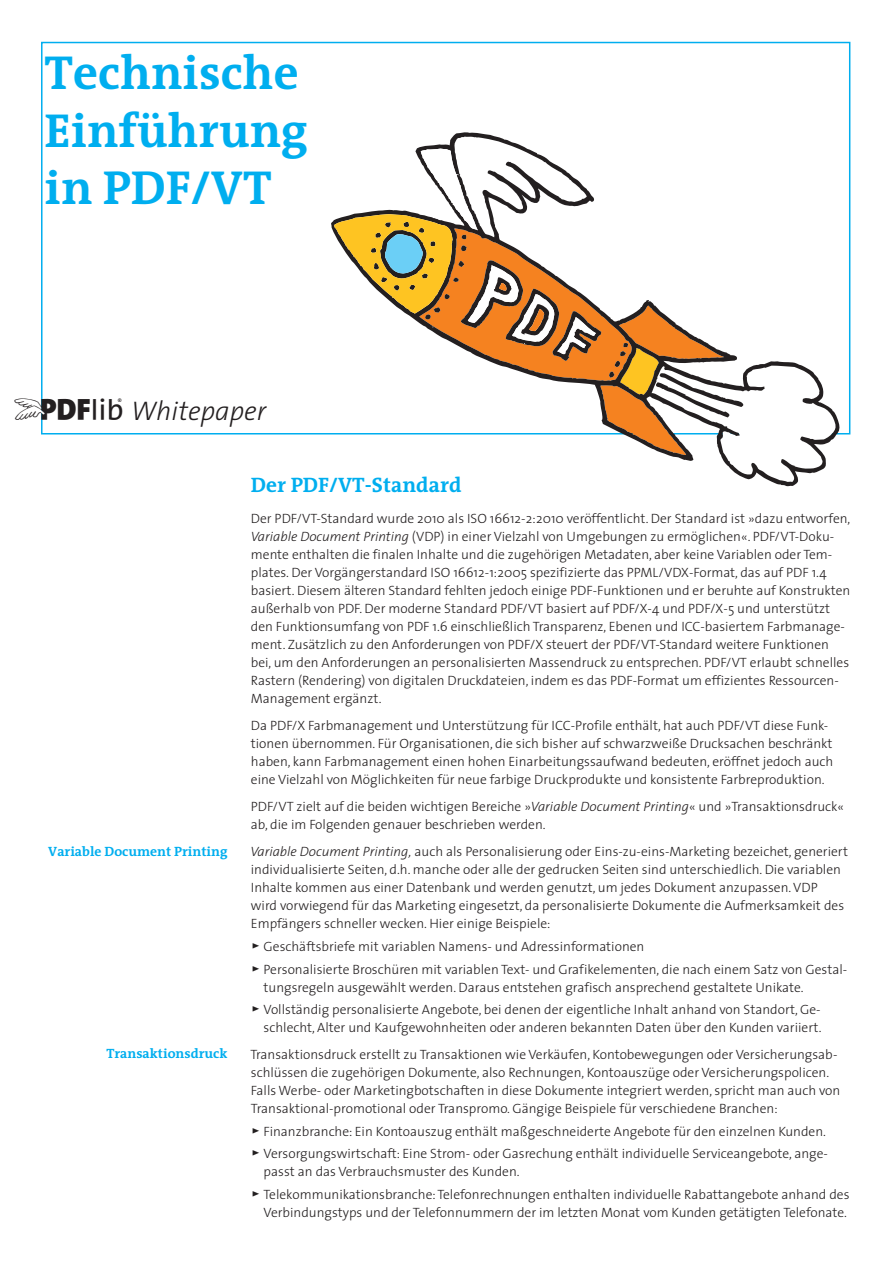
<style>
.page{position:relative;width:893px;height:1263px;background:#fff}
.page>*{position:absolute;margin:0;border:0;box-sizing:border-box;transform-origin:0 0}
.t1{font:700 48px/57.6px "Thesis Antiqua";color:#00aeef}
.t2{font:italic 300 27px "The Sans";color:#231f20}
.t3{font:700 21px "Thesis Antiqua";color:#00aeef}
.t4{font:300 13.5px/18px "The Sans";color:#231f20}
.t5{font:700 13.5px "Thesis Antiqua";color:#00aeef}
.s1{font-family:"PD Flib Logo 2";font-weight:400;font-style:normal}
.s2{font-style:italic}
.s3{font-family:"The Sans Light Caps";font-weight:400;font-size:18px}
</style>
<div class="page">
<div style="left:41px;top:42px;width:809px;height:392px;background:#fff;border:2px solid #00aeef"></div>
<svg style="left:334px;top:136px;width:502px;height:346px"></svg>
<h1 class="t1" style="left:45px;top:45px;width:265px">Technische<br>Einführung in PDF/VT</h1>
<h2 class="t2" style="left:41px;top:389px;width:226px"><span class="s1">PDFlib</span> Whitepaper</h2>
<p class="t5" style="left:48px;top:843px;width:181px">Variable Document Printing</p>
<p class="t5" style="left:106px;top:1046px;width:123px">Transaktionsdruck</p>
<h3 class="t3" style="left:251px;top:473px;width:212px">Der PDF/VT-Standard</h3>
<p class="t4" style="left:251px;top:509px;width:601px">Der PDF/VT-Standard wurde 2010 als ISO 16612-2:2010 veröffentlicht. Der Standard ist »dazu entworfen, <span class="s2">Variable Document Printing</span> (VDP) in einer Vielzahl von Umgebungen zu ermöglichen«. PDF/VT-Doku&shy;mente enthalten die finalen Inhalte und die zugehörigen Metadaten, aber keine Variablen oder Tem&shy;plates. Der Vorgängerstandard ISO 16612-1:2005 spezifizierte das PPML/VDX-Format, das auf PDF 1.4 basiert. Diesem älteren Standard fehlten jedoch einige PDF-Funktionen und er beruhte auf Konstrukten außerhalb von PDF. Der moderne Standard PDF/VT basiert auf PDF/X-4 und PDF/X-5 und unterstützt den Funktionsumfang von PDF 1.6 einschließlich Transparenz, Ebenen und ICC-basiertem Farbmanage&shy;ment. Zusätzlich zu den Anforderungen von PDF/X steuert der PDF/VT-Standard weitere Funktionen bei, um den Anforderungen an personalisierten Massendruck zu entsprechen. PDF/VT erlaubt schnelles Rastern (Rendering) von digitalen Druckdateien, indem es das PDF-Format um effizientes Ressourcen-Management ergänzt.</p>
<p class="t4" style="left:251px;top:716px;width:584px">Da PDF/X Farbmanagement und Unterstützung für ICC-Profile enthält, hat auch PDF/VT diese Funk&shy;tionen übernommen. Für Organisationen, die sich bisher auf schwarzweiße Drucksachen beschränkt haben, kann Farbmanagement einen hohen Einarbeitungssaufwand bedeuten, eröffnet jedoch auch eine Vielzahl von Möglichkeiten für neue farbige Druckprodukte und konsistente Farbreproduktion.</p>
<p class="t4" style="left:251px;top:797px;width:595px">PDF/VT zielt auf die beiden wichtigen Bereiche »<span class="s2">Variable Document Printing</span>« und »Transaktionsdruck« ab, die im Folgenden genauer beschrieben werden.</p>
<p class="t4" style="left:250px;top:842px;width:599px"><span class="s2">Variable Document Printing,</span> auch als Personalisierung oder Eins-zu-eins-Marketing bezeichet, generiert individualisierte Seiten, d.h. manche oder alle der gedrucken Seiten sind unterschiedlich. Die variablen Inhalte kommen aus einer Datenbank und werden genutzt, um jedes Dokument anzupassen. VDP<br>wird vorwiegend für das Marketing eingesetzt, da personalisierte Dokumente die Aufmerksamkeit des Empfängers schneller wecken. Hier einige Beispiele:</p>
<p class="t4" style="left:251px;top:935px;width:598px;line-height:22.5px"><span class="s3">&gt;</span> Geschäftsbriefe mit variablen Namens- und Adressinformationen<br><span class="s3">&gt;</span> Personalisierte Broschüren mit variablen Text- und Grafikelementen, die nach einem Satz von Gestal-</p>
<p class="t4" style="left:251px;top:975px;width:571px;line-height:22.5px;text-align:center">tungsregeln ausgewählt werden. Daraus entstehen grafisch ansprechend gestaltete Unikate.<br><span class="s3">&gt;</span> Vollständig personalisierte Angebote, bei denen der eigentliche Inhalt anhand von Standort, Ge-</p>
<p class="t4" style="left:250px;top:1013px;width:589px;line-height:27px;text-align:center">schlecht, Alter und Kaufgewohnheiten oder anderen bekannten Daten über den Kunden variiert.<br>Transaktionsdruck erstellt zu Transaktionen wie Verkäufen, Kontobewegungen oder Versicherungsab-</p>
<p class="t4" style="left:251px;top:1063px;width:591px">schlüssen die zugehörigen Dokumente, also Rechnungen, Kontoauszüge oder Versicherungspolicen.<br>Falls Werbe- oder Marketingbotschaften in diese Dokumente integriert werden, spricht man auch von<br>Transaktional-promotional oder Transpromo. Gängige Beispiele für verschiedene Branchen:</p>
<p class="t4" style="left:251px;top:1119px;width:579px;line-height:22.5px"><span class="s3">&gt;</span> Finanzbranche: Ein Kontoauszug enthält maßgeschneiderte Angebote für den einzelnen Kunden. <span class="s3">&gt;</span> Versorgungswirtschaft: Eine Strom- oder Gasrechung enthält individuelle Serviceangebote, ange-</p>
<p class="t4" style="left:251px;top:1160px;width:600px;line-height:22.5px;text-indent:13px">passt an das Verbrauchsmuster des Kunden.<br><span class="s3">&gt;</span> Telekommunikationsbranche: Telefonrechnungen enthalten individuelle Rabattangebote anhand des</p>
<p class="t4" style="left:264px;top:1202px;width:585px">Verbindungstyps und der Telefonnummern der im letzten Monat vom Kunden getätigten Telefonate.</p>
</div>
